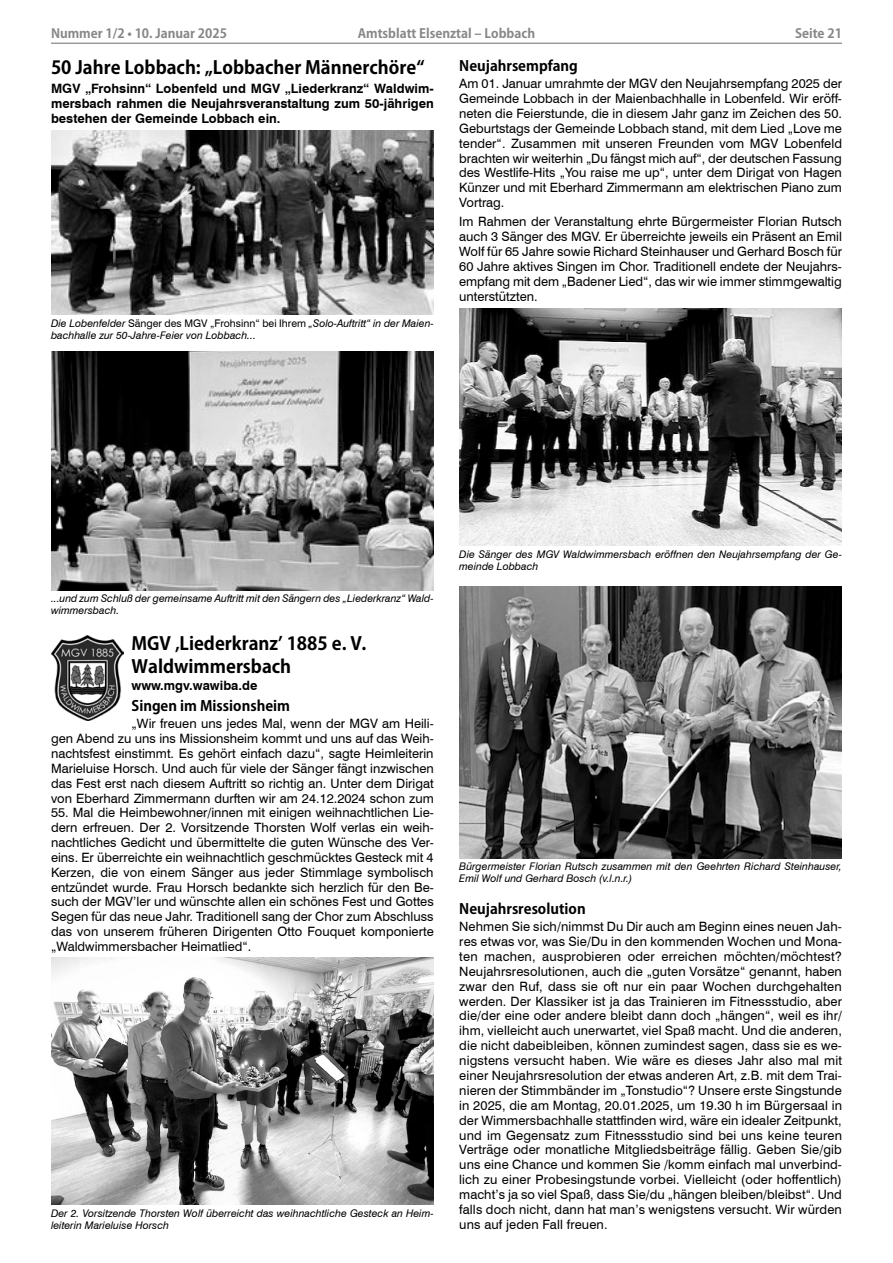
<style>
.page{position:relative;width:893px;height:1263px;background:#fff}
.page>*{position:absolute;margin:0;border:0;box-sizing:border-box;transform-origin:0 0}
.Überschrift2_Kozuka{font:700 18px/22.5px "Koz Go Pro";color:#000}
.Überschrift_3_Kozuka{font:700 14.25px "Koz Go Pro";color:#000}
.Fließtext_8_5{font:12.9px/14.9px "Swiss 721 BT";color:#000;text-align:justify}
.Fließtext_8_5-2{font:700 12.9px/14.9px "Swiss 721 BT";color:#000;text-align:justify}
.t1{font:700 12.75px "Koz Go Pro";color:#878787}
.Fließtext_8_5-3{font:italic 10.5px/12px "Swiss 721 BT";color:#000}
.s1{font-style:normal}
</style>
<div class="page">
<hr style="left:51px;top:43px;width:791px;height:1px;background:#9c9c9c">
<img style="left:51px;top:130px;width:383px;height:184px">
<img style="left:51px;top:351px;width:383px;height:239px">
<img style="left:51px;top:635px;width:72px;height:86px">
<img style="left:51px;top:958px;width:383px;height:247px">
<img style="left:459px;top:309px;width:383px;height:237px">
<img style="left:459px;top:587px;width:383px;height:271px">
<p class="t1" style="left:51px;top:25px;width:178px">Nummer 1/2 • 10. Januar 2025</p>
<p class="t1" style="left:358px;top:25px;width:179px">Amtsblatt Elsenztal – Lobbach</p>
<p class="t1" style="left:795px;top:25px;width:48px">Seite 21</p>
<p class="Überschrift2_Kozuka" style="left:51px;top:57px;width:375px">50 Jahre Lobbach: „Lobbacher Männerchöre“</p>
<p class="Fließtext_8_5-2" style="left:51px;top:81px;width:384px">MGV „Frohsinn“ Lobenfeld und MGV „Liederkranz“ Waldwim&shy;mersbach rahmen die Neujahrsveranstaltung zum 50-jährigen bestehen der Gemeinde Lobbach ein.</p>
<p class="Überschrift_3_Kozuka" style="left:459px;top:57px;width:120px">Neujahrsempfang</p>
<p class="Fließtext_8_5" style="left:459px;top:75px;width:384px">Am 01. Januar umrahmte der MGV den Neujahrsempfang 2025 der Gemeinde Lobbach in der Maienbachhalle in Lobenfeld. Wir eröff&shy;neten die Feierstunde, die in diesem Jahr ganz im Zeichen des 50.<br>Geburtstags der Gemeinde Lobbach stand, mit dem Lied „Love me tender“. Zusammen mit unseren Freunden vom MGV Lobenfeld brachten wir weiterhin „Du fängst mich auf“, der deutschen Fassung des Westlife-Hits „You raise me up“, unter dem Dirigat von Hagen Künzer und mit Eberhard Zimmermann am elektrischen Piano zum Vortrag.</p>
<p class="Fließtext_8_5" style="left:459px;top:214px;width:384px">Im Rahmen der Veranstaltung ehrte Bürgermeister Florian Rutsch auch 3 Sänger des MGV. Er überreichte jeweils ein Präsent an Emil Wolf für 65 Jahre sowie Richard Steinhauser und Gerhard Bosch für 60 Jahre aktives Singen im Chor. Traditionell endete der Neujahrs&shy;empfang mit dem „Badener Lied“, das wir wie immer stimmgewaltig unterstützten.</p>
<p class="Fließtext_8_5-3" style="left:51px;top:317px;width:384px">Die Lobenfelder <span class="s1">Sänger des MGV „Frohsinn“ bei Ihrem</span> „Solo-Auftritt“ in der Maien&shy;bachhalle zur 50-Jahre-Feier von Lobbach...</p>
<p class="Fließtext_8_5-3" style="left:51px;top:592px;width:384px">...und zum Schluß der gemeinsame Auftritt mit den Sängern des „Liederkranz“ Wald&shy;wimmersbach.</p>
<p class="Überschrift2_Kozuka" style="left:132px;top:633px;width:236px">MGV ‚Liederkranz’ 1885 e. V.<br>Waldwimmersbach</p>
<p class="Fließtext_8_5-2" style="left:132px;top:677px;width:127px">www.mgv.wawiba.de</p>
<p class="Überschrift_3_Kozuka" style="left:132px;top:697px;width:160px">Singen im Missionsheim</p>
<p class="Fließtext_8_5" style="left:51px;top:716px;width:384px;text-indent:80px">„Wir freuen uns jedes Mal, wenn der MGV am Heili&shy;gen Abend zu uns ins Missionsheim kommt und uns auf das Weih&shy;nachtsfest einstimmt. Es gehört einfach dazu“, sagte Heimleiterin Marieluise Horsch. Und auch für viele der Sänger fängt inzwischen das Fest erst nach diesem Auftritt so richtig an. Unter dem Dirigat von Eberhard Zimmermann durften wir am 24.12.2024 schon zum</p>
<p class="Fließtext_8_5" style="left:51px;top:805px;width:384px">55. Mal die Heimbewohner/innen mit einigen weihnachtlichen Lie&shy;dern erfreuen. Der 2. Vorsitzende Thorsten Wolf verlas ein weih&shy;nachtliches Gedicht und übermittelte die guten Wünsche des Ver&shy;eins. Er überreichte ein weihnachtlich geschmücktes Gesteck mit 4<br>Kerzen, die von einem Sänger aus jeder Stimmlage symbolisch entzündet wurde. Frau Horsch bedankte sich herzlich für den Be&shy;such der MGV’ler und wünschte allen ein schönes Fest und Gottes Segen für das neue Jahr. Traditionell sang der Chor zum Abschluss das von unserem früheren Dirigenten Otto Fouquet komponierte „Waldwimmersbacher Heimatlied“.</p>
<p class="Fließtext_8_5-3" style="left:51px;top:1207px;width:384px">Der 2. Vorsitzende Thorsten Wolf überreicht das weihnachtliche Gesteck an Heim&shy;leiterin Marieluise Horsch</p>
<p class="Fließtext_8_5-3" style="left:459px;top:548px;width:384px">Die Sänger des MGV Waldwimmersbach eröffnen den Neujahrsempfang der Ge&shy;meinde Lobbach</p>
<p class="Fließtext_8_5-3" style="left:459px;top:860px;width:384px">Bürgermeister Florian Rutsch zusammen mit den Geehrten Richard Steinhauser,<br>Emil Wolf und Gerhard Bosch (v.l.n.r.)</p>
<p class="Überschrift_3_Kozuka" style="left:459px;top:899px;width:128px">Neujahrsresolution</p>
<p class="Fließtext_8_5" style="left:459px;top:918px;width:384px">Nehmen Sie sich/nimmst Du Dir auch am Beginn eines neuen Jah&shy;res etwas vor, was Sie/Du in den kommenden Wochen und Mona&shy;ten machen, ausprobieren oder erreichen möchten/möchtest?<br>Neujahrsresolutionen, auch die „guten Vorsätze“ genannt, haben zwar den Ruf, dass sie oft nur ein paar Wochen durchgehalten werden. Der Klassiker ist ja das Trainieren im Fitnessstudio, aber die/der eine oder andere bleibt dann doch „hängen“, weil es ihr/ ihm, vielleicht auch unerwartet, viel Spaß macht. Und die anderen, die nicht dabeibleiben, können zumindest sagen, dass sie es we&shy;nigstens versucht haben. Wie wäre es dieses Jahr also mal mit einer Neujahrsresolution der etwas anderen Art, z.B. mit dem Trai&shy;nieren der Stimmbänder im „Tonstudio“? Unsere erste Singstunde in 2025, die am Montag, 20.01.2025, um 19.30 h im Bürgersaal in der Wimmersbachhalle stattfinden wird, wäre ein idealer Zeitpunkt, und im Gegensatz zum Fitnessstudio sind bei uns keine teuren Verträge oder monatliche Mitgliedsbeiträge fällig. Geben Sie/gib uns eine Chance und kommen Sie /komm einfach mal unverbind&shy;lich zu einer Probesingstunde vorbei. Vielleicht (oder hoffentlich) macht’s ja so viel Spaß, dass Sie/du „hängen bleiben/bleibst“. Und falls doch nicht, dann hat man’s wenigstens versucht. Wir würden uns auf jeden Fall freuen.</p>
</div>
